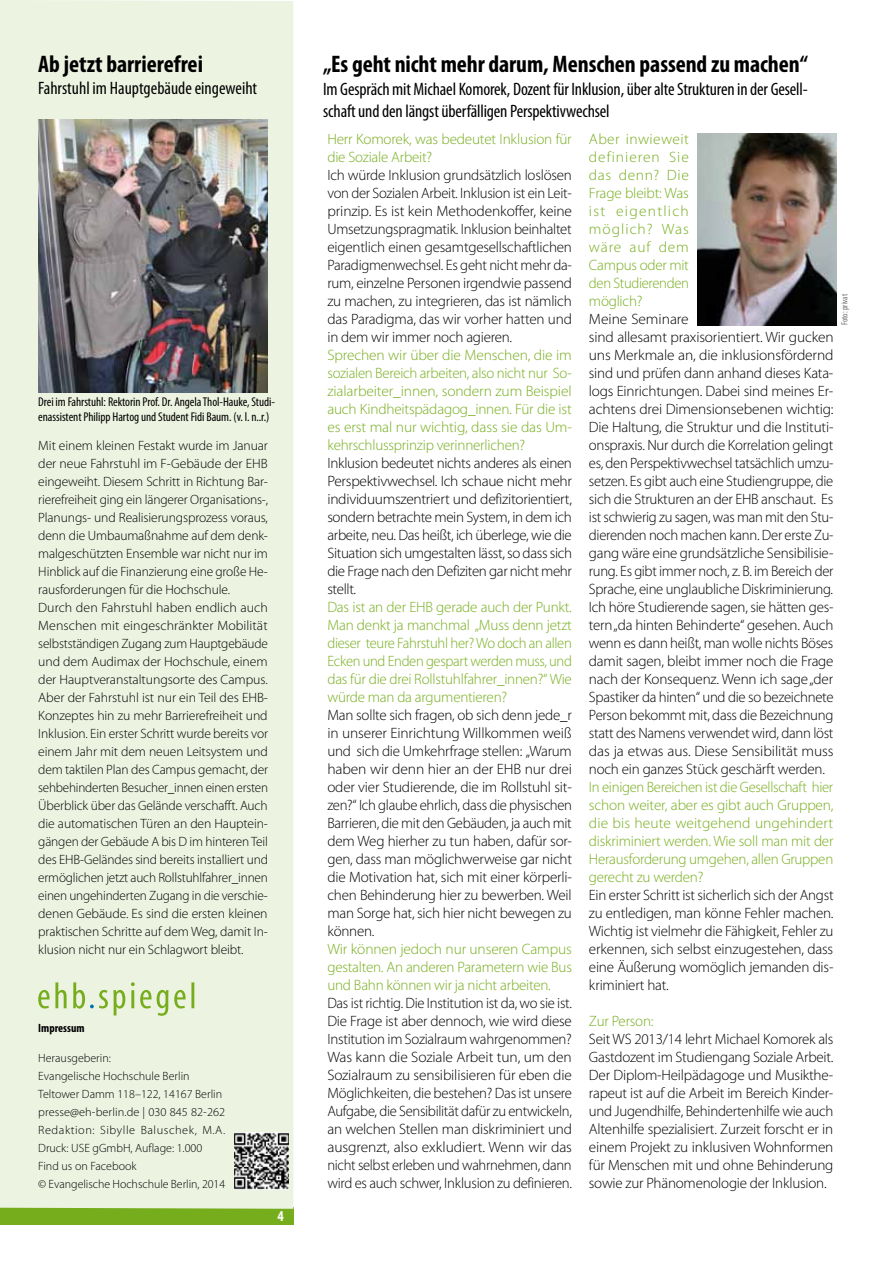
<style>
.page{position:relative;width:893px;height:1263px;background:#fff}
.page>*{position:absolute;margin:0;border:0;box-sizing:border-box;transform-origin:0 0}
.t1{font:700 condensed 24px "Myriad Pro";letter-spacing:-.005em;color:#000}
.t2{font:condensed 18px/22.5px "Myriad Pro";letter-spacing:-.01em;color:#000}
.t3{font:300 15px/18px "Myriad Pro";letter-spacing:-.015em;color:#000;text-align:justify}
.t4{font:300 15px/18px "Myriad Pro";letter-spacing:-.015em;color:#76ad1c;text-align:justify}
.t5{font:700 condensed 15px "Myriad Pro";color:#fff}
.t6{font:300 13.5px/18px "Myriad Pro";letter-spacing:-.01em;color:#000}
.t7{font:condensed 12.75px/15.3px "Myriad Pro";letter-spacing:-.005em;color:#000}
.t8{font:300 12px/18px "Myriad Pro";color:#000}
.t9{font:700 condensed 12px "Myriad Pro";color:#000}
.t10{font:condensed 9px "Myriad Pro";color:#707172}
</style>
<div class="page">
<div style="left:0;top:1208px;width:293px;height:17px;background:#76ad1c"></div>
<div style="left:0;top:0;width:293px;height:1209px;background:#edf3e1"></div>
<svg style="left:38px;top:982px;width:156px;height:34px;background:#d3e4b8"></svg>
<img style="left:697px;top:134px;width:140px;height:191px">
<img style="left:38px;top:119px;width:230px;height:273px">
<img style="left:234px;top:1133px;width:55px;height:56px">
<h1 class="t1" style="left:38px;top:49px;width:166px">Ab jetzt barrierefrei</h1>
<p class="t2" style="left:38px;top:76px;width:220px">Fahrstuhl im Hauptgebäude eingeweiht</p>
<p class="t7" style="left:38px;top:394px;width:238px">Drei im Fahrstuhl: Rektorin Prof. Dr. Angela Thol-Hauke, Studi&shy;enassistent Philipp Hartog und Student Fidi Baum. (v. l. n..r.)</p>
<p class="t6" style="left:38px;top:436px;width:231px">Mit einem kleinen Festakt wurde im Januar der neue Fahrstuhl im F-Gebäude der EHB eingeweiht. Diesem Schritt in Richtung Bar&shy;rierefreiheit ging ein längerer Organisations-, Planungs- und Realisierungsprozess voraus, denn die Umbaumaßnahme auf dem denk&shy;malgeschützten Ensemble war nicht nur im Hinblick auf die Finanzierung eine große He&shy;rausforderungen für die Hochschule.<br>Durch den Fahrstuhl haben endlich auch Menschen mit eingeschränkter Mobilität selbstständigen Zugang zum Hauptgebäude und dem Audimax der Hochschule, einem der Hauptveranstaltungsorte des Campus.<br>Aber der Fahrstuhl ist nur ein Teil des EHB-Konzeptes hin zu mehr Barrierefreiheit und Inklusion. Ein erster Schritt wurde bereits vor einem Jahr mit dem neuen Leitsystem und dem taktilen Plan des Campus gemacht, der sehbehinderten Besucher_innen einen ersten Überblick über das Gelände verschafft. Auch die automatischen Türen an den Hauptein&shy;gängen der Gebäude A bis D im hinteren Teil des EHB-Geländes sind bereits installiert und ermöglichen jetzt auch Rollstuhlfahrer_innen einen ungehinderten Zugang in die verschie&shy;denen Gebäude. Es sind die ersten kleinen praktischen Schritte auf dem Weg, damit In&shy;klusion nicht nur ein Schlagwort bleibt.</p>
<p class="t9" style="left:38px;top:1020px;width:48px">Impressum</p>
<p class="t8" style="left:38px;top:1049px;width:188px">Herausgeberin:<br>Evangelische Hochschule Berlin<br>Teltower Damm 118–122, 14167 Berlin presse@eh-berlin.de | 030 845 82-262<br>Redaktion: Sibylle Baluschek, M.A.<br>Druck: USE gGmbH, Auflage: 1.000<br>Find us on Facebook<br>© Evangelische Hochschule Berlin, 2014</p>
<p class="t5" style="left:277px;top:1207px;width:8px">4</p>
<h1 class="t1" style="left:323px;top:49px;width:486px">„Es geht nicht mehr darum, Menschen passend zu machen“</h1>
<p class="t2" style="left:323px;top:77px;width:486px">Im Gespräch mit Michael Komorek, Dozent für Inklusion, über alte Strukturen in der Gesell&shy;schaft und den längst überfälligen Perspektivwechsel</p>
<p class="t4" style="left:327px;top:130px;width:246px">Herr Komorek, was bedeutet Inklusion für die Soziale Arbeit?</p>
<p class="t3" style="left:327px;top:166px;width:246px">Ich würde Inklusion grundsätzlich loslösen von der Sozialen Arbeit. Inklusion ist ein Leit&shy;prinzip. Es ist kein Methodenkoffer, keine Umsetzungspragmatik. Inklusion beinhaltet eigentlich einen gesamtgesellschaftlichen Paradigmenwechsel. Es geht nicht mehr da&shy;rum, einzelne Personen irgendwie passend zu machen, zu integrieren, das ist nämlich das Paradigma, das wir vorher hatten und in dem wir immer noch agieren.</p>
<p class="t4" style="left:327px;top:346px;width:246px">Sprechen wir über die Menschen, die im sozialen Bereich arbeiten, also nicht nur So&shy;zialarbeiter_innen, sondern zum Beispiel auch Kindheitspädagog_innen. Für die ist es erst mal nur wichtig, dass sie das Um&shy;kehrschlussprinzip verinnerlichen?</p>
<p class="t3" style="left:327px;top:454px;width:246px">Inklusion bedeutet nichts anderes als einen Perspektivwechsel. Ich schaue nicht mehr individuumszentriert und defizitorientiert, sondern betrachte mein System, in dem ich arbeite, neu. Das heißt, ich überlege, wie die Situation sich umgestalten lässt, so dass sich die Frage nach den Defiziten gar nicht mehr stellt.</p>
<p class="t4" style="left:327px;top:598px;width:246px">Das ist an der EHB gerade auch der Punkt.<br>Man denkt ja manchmal „Muss denn jetzt dieser teure Fahrstuhl her? Wo doch an allen Ecken und Enden gespart werden muss, und das für die drei Rollstuhlfahrer_innen?“ Wie würde man da argumentieren?</p>
<p class="t3" style="left:327px;top:706px;width:246px">Man sollte sich fragen, ob sich denn jede_r in unserer Einrichtung Willkommen weiß und sich die Umkehrfrage stellen: „Warum haben wir denn hier an der EHB nur drei oder vier Studierende, die im Rollstuhl sit&shy;zen?“ Ich glaube ehrlich, dass die physischen Barrieren, die mit den Gebäuden, ja auch mit dem Weg hierher zu tun haben, dafür sor&shy;gen, dass man möglichwerweise gar nicht die Motivation hat, sich mit einer körperli&shy;chen Behinderung hier zu bewerben. Weil man Sorge hat, sich hier nicht bewegen zu können.</p>
<p class="t4" style="left:327px;top:940px;width:246px">Wir können jedoch nur unseren Campus gestalten. An anderen Parametern wie Bus und Bahn können wir ja nicht arbeiten.</p>
<p class="t3" style="left:327px;top:994px;width:246px">Das ist richtig. Die Institution ist da, wo sie ist.<br>Die Frage ist aber dennoch, wie wird diese Institution im Sozialraum wahrgenommen?<br>Was kann die Soziale Arbeit tun, um den Sozialraum zu sensibilisieren für eben die Möglichkeiten, die bestehen? Das ist unsere Aufgabe, die Sensibilität dafür zu entwickeln, an welchen Stellen man diskriminiert und ausgrenzt, also exkludiert. Wenn wir das nicht selbst erleben und wahrnehmen, dann wird es auch schwer, Inklusion zu definieren.</p>
<p class="t4" style="left:589px;top:130px;width:101px">Aber inwieweit definieren Sie das denn? Die Frage bleibt: Was ist eigentlich möglich? Was wäre auf dem Campus oder mit den Studierenden möglich?</p>
<p class="t3" style="left:589px;top:310px;width:246px;text-align:left">Meine Seminare<br>sind allesamt praxisorientiert. Wir gucken uns Merkmale an, die inklusionsfördernd sind und prüfen dann anhand dieses Kata&shy;logs Einrichtungen. Dabei sind meines Er&shy;achtens drei Dimensionsebenen wichtig:<br>Die Haltung, die Struktur und die Instituti&shy;onspraxis. Nur durch die Korrelation gelingt es, den Perspektivwechsel tatsächlich umzu&shy;setzen. Es gibt auch eine Studiengruppe, die sich die Strukturen an der EHB anschaut. Es ist schwierig zu sagen, was man mit den Stu&shy;dierenden noch machen kann. Der erste Zu&shy;gang wäre eine grundsätzliche Sensibilisie&shy;rung. Es gibt immer noch, z. B. im Bereich der Sprache, eine unglaubliche Diskriminierung.<br>Ich höre Studierende sagen, sie hätten ges&shy;tern „da hinten Behinderte“ gesehen. Auch wenn es dann heißt, man wolle nichts Böses damit sagen, bleibt immer noch die Frage nach der Konsequenz. Wenn ich sage „der Spastiker da hinten“ und die so bezeichnete Person bekommt mit, dass die Bezeichnung statt des Namens verwendet wird, dann löst das ja etwas aus. Diese Sensibilität muss noch ein ganzes Stück geschärft werden.</p>
<p class="t4" style="left:589px;top:778px;width:246px">In einigen Bereichen ist die Gesellschaft hier schon weiter, aber es gibt auch Gruppen, die bis heute weitgehend ungehindert diskriminiert werden. Wie soll man mit der Herausforderung umgehen, allen Gruppen gerecht zu werden?</p>
<p class="t3" style="left:589px;top:886px;width:246px">Ein erster Schritt ist sicherlich sich der Angst zu entledigen, man könne Fehler machen.<br>Wichtig ist vielmehr die Fähigkeit, Fehler zu erkennen, sich selbst einzugestehen, dass eine Äußerung womöglich jemanden dis&shy;kriminiert hat.</p>
<p class="t4" style="left:589px;top:1012px;width:66px">Zur Person:</p>
<p class="t3" style="left:589px;top:1030px;width:246px">Seit WS 2013/14 lehrt Michael Komorek als Gastdozent im Studiengang Soziale Arbeit.<br>Der Diplom-Heilpädagoge und Musikthe&shy;rapeut ist auf die Arbeit im Bereich Kinder&shy;und Jugendhilfe, Behindertenhilfe wie auch Altenhilfe spezialisiert. Zurzeit forscht er in einem Projekt zu inklusiven Wohnformen für Menschen mit und ohne Behinderung sowie zur Phänomenologie der Inklusion.</p>
<p class="t10" style="left:839px;top:325px;width:33px;rotate:-90deg">Foto: privat</p>
</div>
